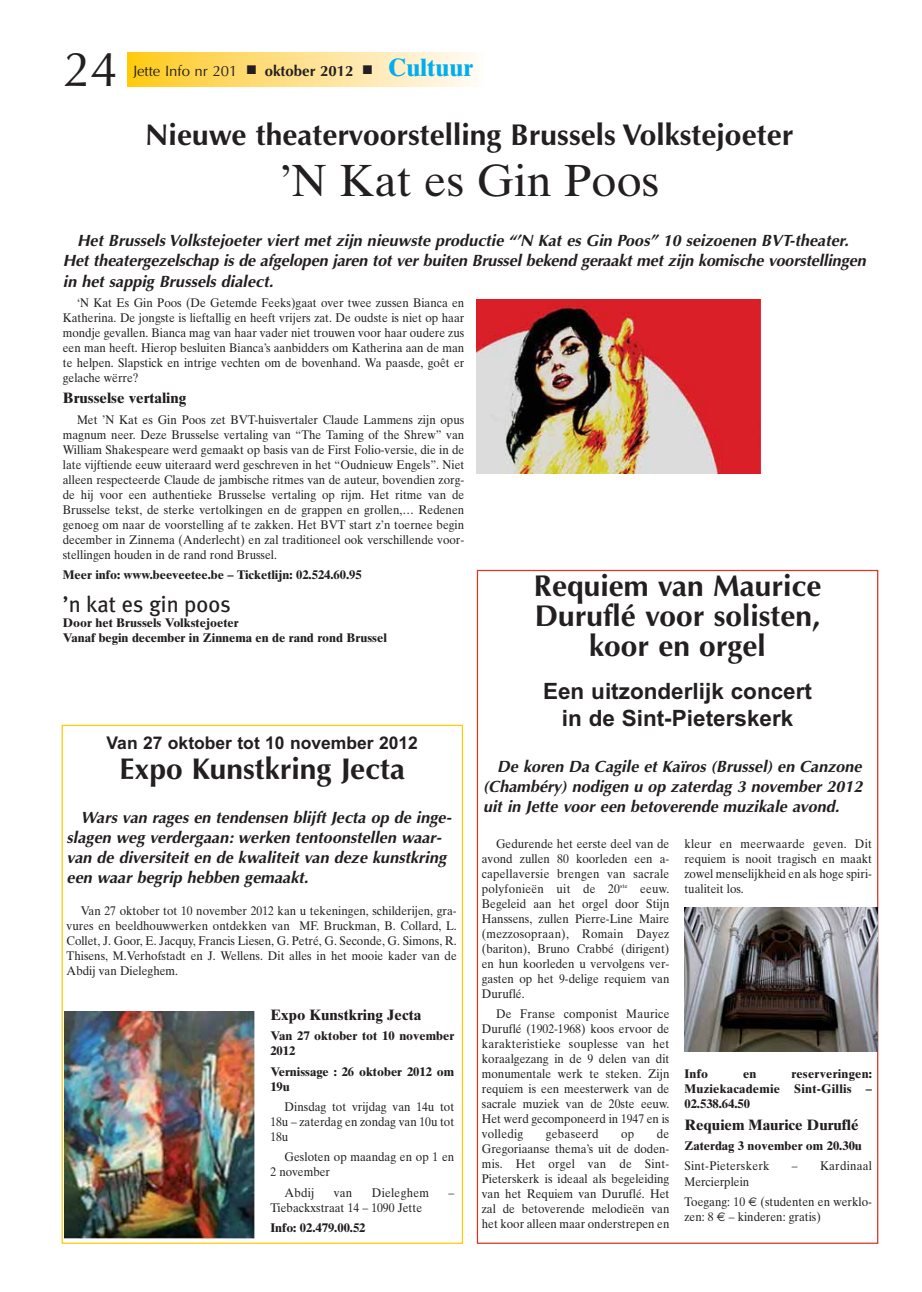
<style>
.page{position:relative;width:922px;height:1292px;background:#fff}
.page>*{position:absolute;margin:0;border:0;box-sizing:border-box;transform-origin:0 0}
.t1{font:49.25px "Optima";color:#231f20}
.t2{font:45px "Times Ten";color:#231f20}
.t3{font:700 30px/30px "Optima";color:#231f20;text-align:center}
.t4{font:700 22.5px/27px "Arial";color:#231f20;text-align:center}
.t5{font:22.5px "Meta Plus";color:#231f20}
.t6{font:700 17.5px "Arial";color:#231f20}
.t7{font:italic 700 16.25px/20px "Optima";color:#231f20}
.t8{font:700 15px "Times Ten";color:#231f20}
.t9{font:15px "Optima";color:#231f20}
.t10{font:12.5px/15px "Times Ten";color:#231f20;text-align:justify;scale:.93 1}
.t11{font:700 12.5px/15px "Times Ten";color:#231f20}
.t12{font:12.5px "Times Ten";letter-spacing:.02em;color:#231f20;scale:.93 1}
.s1{font-weight:700}
.s2{font-family:"Times Ten";font-weight:700;font-size:25px;color:#00aeef}
.s3{font-family:"Euro Sans"}
</style>
<div class="page">
<svg style="left:127px;top:52px;width:350px;height:34px"></svg>
<img style="left:64px;top:1011px;width:190px;height:227px">
<img style="left:684px;top:907px;width:192px;height:144px">
<img style="left:477px;top:299px;width:283px;height:174px">
<h1 class="t1" style="left:63px;top:49px;width:56px">24</h1>
<p class="t9" style="left:133px;top:64px;width:341px">Jette Info nr 201 ■ <span class="s1">oktober 2012</span> ■ <span class="s2">Cultuur</span></p>
<h3 class="t3" style="left:145px;top:123px;width:649px">Nieuwe theatervoorstelling Brussels Volkstejoeter</h3>
<h2 class="t2" style="left:279px;top:163px;width:381px">’N Kat es Gin Poos</h2>
<p class="t7" style="left:63px;top:232px;width:807px;text-indent:14px">Het Brussels Volkstejoeter viert met zijn nieuwste productie “’N Kat es Gin Poos” 10 seizoenen BVT-theater.<br>Het theatergezelschap is de afgelopen jaren tot ver buiten Brussel bekend geraakt met zijn komische voorstellingen in het sappig Brussels dialect.</p>
<p class="t10" style="left:63px;top:296px;width:433px;text-indent:14px">‘N Kat Es Gin Poos (De Getemde Feeks)gaat over twee zussen Bianca en Katherina. De jongste is lieftallig en heeft vrijers zat. De oudste is niet op haar mondje gevallen. Bianca mag van haar vader niet trouwen voor haar oudere zus een man heeft. Hierop besluiten Bianca’s aanbidders om Katherina aan de man te helpen. Slapstick en intrige vechten om de bovenhand. Wa paasde, goêt er gelache wërre?</p>
<p class="t8" style="left:63px;top:392px;width:125px">Brusselse vertaling</p>
<p class="t10" style="left:63px;top:413px;width:433px;text-indent:14px">Met ’N Kat es Gin Poos zet BVT-huisvertaler Claude Lammens zijn opus magnum neer. Deze Brusselse vertaling van “The Taming of the Shrew” van William Shakespeare werd gemaakt op basis van de First Folio-versie, die in de late vijftiende eeuw uiteraard werd geschreven in het “Oudnieuw Engels”. Niet alleen respecteerde Claude de jambische ritmes van de auteur, bovendien zorg&shy;de hij voor een authentieke Brusselse vertaling op rijm. Het ritme van de Brusselse tekst, de sterke vertolkingen en de grappen en grollen,… Redenen genoeg om naar de voorstelling af te zakken. Het BVT start z’n toernee begin december in Zinnema (Anderlecht) en zal traditioneel ook verschillende voor&shy;stellingen houden in de rand rond Brussel.</p>
<p class="t11" style="left:63px;top:568px;width:300px">Meer info: www.beeveetee.be – Ticketlijn: 02.524.60.95</p>
<h3 class="t5" style="left:63px;top:593px;width:170px">’n kat es gin poos</h3>
<p class="t11" style="left:63px;top:616px;width:325px">Door het Brussels Volkstejoeter<br>Vanaf begin december in Zinnema en de rand rond Brussel</p>
<h3 class="t3" style="left:533px;top:574px;width:289px">Requiem van Maurice<br>Duruflé voor solisten, koor en orgel</h3>
<h3 class="t4" style="left:543px;top:680px;width:270px">Een uitzonderlijk concert in de Sint-Pieterskerk</h3>
<h3 class="t7" style="left:483px;top:758px;width:384px;text-align:justify;text-indent:14px">De koren Da Cagile et Kaïros (Brussel) en Canzone (Chambéry) nodigen u op zaterdag 3 november 2012 uit in Jette voor een betoverende muzikale avond.</h3>
<p class="t10" style="left:482px;top:837px;width:203px;text-indent:14px">Gedurende het eerste deel van de avond zullen 80 koorleden een a&shy;capellaversie brengen van sacrale polyfonieën uit de 20<sup>ste</sup> eeuw.<br>Begeleid aan het orgel door Stijn Hanssens, zullen Pierre-Line Maire (mezzosopraan), Romain Dayez (bariton), Bruno Crabbé (dirigent) en hun koorleden u vervolgens ver&shy;gasten op het 9-delige requiem van Duruflé.</p>
<p class="t10" style="left:482px;top:1007px;width:203px;text-indent:14px">De Franse componist Maurice Duruflé (1902-1968) koos ervoor de karakteristieke souplesse van het koraalgezang in de 9 delen van dit monumentale werk te steken. Zijn requiem is een meesterwerk van de sacrale muziek van de 20ste eeuw.<br>Het werd gecomponeerd in 1947 en is volledig</p>
<h3 class="t6" style="left:107px;top:736px;width:313px">Van 27 oktober tot 10 november 2012</h3>
<h3 class="t3" style="left:119px;top:756px;width:287px">Expo Kunstkring Jecta</h3>
<h3 class="t7" style="left:67px;top:808px;width:389px;text-indent:14px">Wars van rages en tendensen blijft Jecta op de inge&shy;slagen weg verdergaan: werken tentoonstellen waar&shy;van de diversiteit en de kwaliteit van deze kunstkring een waar begrip hebben gemaakt.</h3>
<p class="t10" style="left:67px;top:904px;width:421px;text-indent:14px">Van 27 oktober tot 10 november 2012 kan u tekeningen, schilderijen, gra&shy;vures en beeldhouwwerken ontdekken van MF. Bruckman, B. Collard, L.<br>Collet, J. Goor, E. Jacquy, Francis Liesen, G. Petré, G. Seconde, G. Simons, R.<br>Thisens, M.Verhofstadt en J. Wellens. Dit alles in het mooie kader van de Abdij van Dieleghem.</p>
<p class="t8" style="left:270px;top:1008px;width:152px">Expo Kunstkring Jecta</p>
<p class="t11" style="left:270px;top:1029px;width:185px">Van 27 oktober tot 10 november<br>2012</p>
<p class="t11" style="left:270px;top:1064px;width:185px">Vernissage : 26 oktober 2012 om<br>19u</p>
<p class="t10" style="left:270px;top:1100px;width:199px;text-indent:14px">Dinsdag tot vrijdag van 14u tot 18u – zaterdag en zondag van 10u tot 18u</p>
<p class="t10" style="left:270px;top:1150px;width:199px;text-indent:14px">Gesloten op maandag en op 1 en<br>2 november</p>
<p class="t10" style="left:284px;top:1185px;width:34px">Abdij</p>
<p class="t10" style="left:334px;top:1185px;width:21px">van</p>
<p class="t12" style="left:372px;top:1187px;width:63px">Dieleghem</p>
<p class="t10" style="left:448px;top:1185px;width:8px">–</p>
<p class="t10" style="left:270px;top:1200px;width:165px">Tiebackxstraat 14 – 1090 Jette</p>
<p class="t11" style="left:270px;top:1221px;width:97px">Info: 02.479.00.52</p>
<p class="t10" style="left:684px;top:837px;width:203px">kleur en meerwaarde geven. Dit requiem is nooit tragisch en maakt zowel menselijkheid en als hoge spiri&shy;tualiteit los.</p>
<p class="t11" style="left:684px;top:1067px;width:25px">Info</p>
<p class="t11" style="left:743px;top:1067px;width:15px">en</p>
<p class="t11" style="left:684px;top:1067px;width:189px;text-align:justify;text-indent:107px">reserveringen:<br>Muziekacademie Sint-Gillis – 02.538.64.50</p>
<p class="t8" style="left:684px;top:1118px;width:176px">Requiem Maurice Duruflé</p>
<p class="t11" style="left:684px;top:1139px;width:179px">Zaterdag 3 november om 20.30u</p>
<p class="t12" style="left:684px;top:1161px;width:93px">Sint-Pieterskerk</p>
<p class="t12" style="left:791px;top:1161px;width:88px">– Kardinaal</p>
<p class="t10" style="left:684px;top:1171px;width:203px;line-height:20.4px">Mercierplein<br>Toegang: 10 <span class="s3">€</span> (studenten en werklo-</p>
<p class="t10" style="left:684px;top:1209px;width:148px">zen: 8 <span class="s3">€</span> – kinderen: gratis)</p>
<p class="t10" style="left:482px;top:1127px;width:203px;text-indent:175px">de Gregoriaanse thema’s uit de doden&shy;mis. Het orgel van de Sint-Pieterskerk is ideaal als begeleiding van het Requiem van Duruflé. Het zal de betoverende melodieën van het koor alleen maar onderstrepen en</p>
<p class="t12" style="left:546px;top:1129px;width:58px">gebaseerd</p>
<p class="t10" style="left:621px;top:1127px;width:16px">op</p>
</div>
